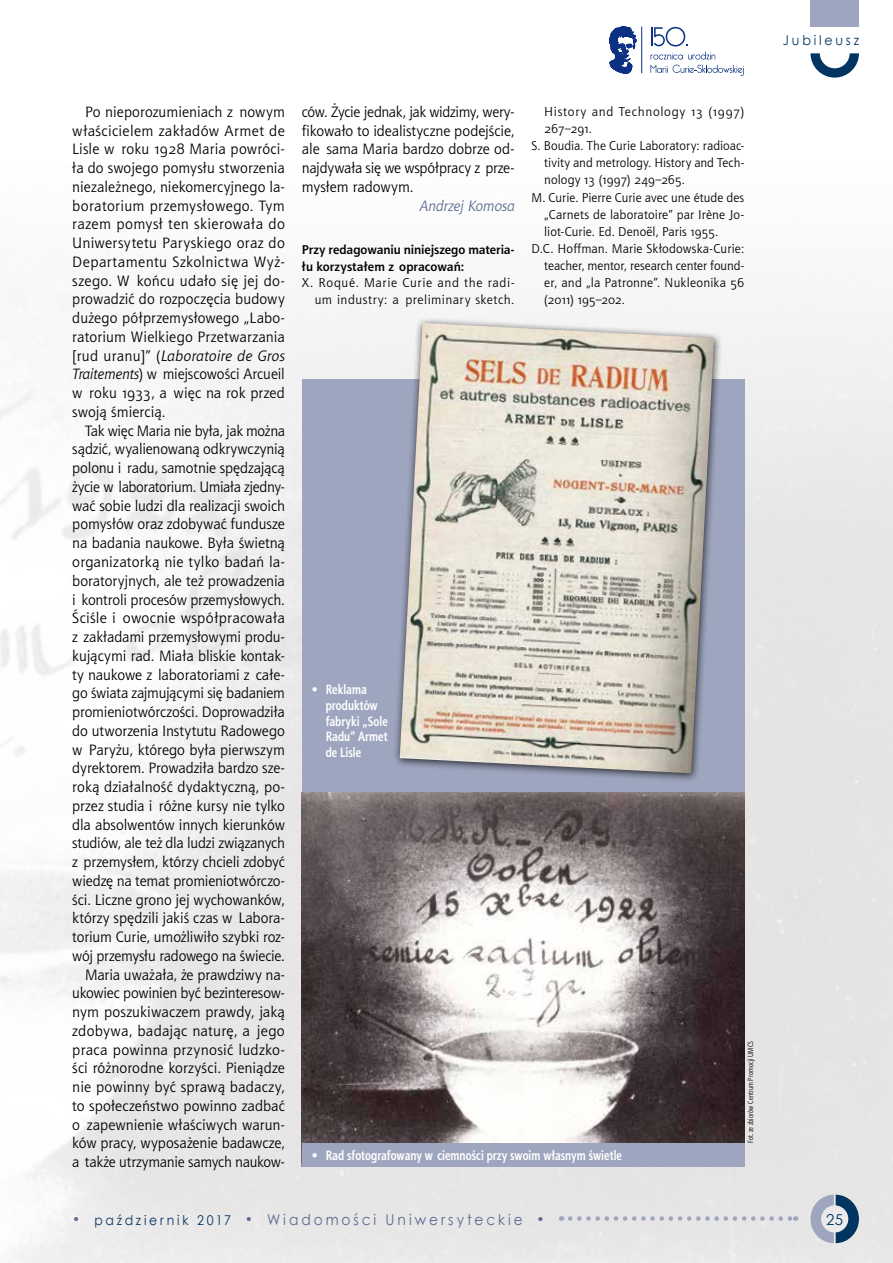
<style>
.page{position:relative;width:893px;height:1263px;background:#fff}
.page>*{position:absolute;margin:0;border:0;box-sizing:border-box;transform-origin:0 0}
.t1{font:15px/18.8px "Aerton EFN";letter-spacing:-.005em;color:#000;text-align:justify}
.t2{font:15px "Century Gothic";letter-spacing:.215em;color:#5b6a90;scale:.92 1}
.t3{font:italic 15px "Aerton EFN";letter-spacing:-.005em;color:#5b6a90}
.t4{font:15px "Century Gothic";color:#003461}
.t5{font:700 13.5px/15.8px "Aerton Cnd EFN";letter-spacing:.005em;color:#fff}
.t6{font:13.5px "Century Gothic";letter-spacing:.22em;color:#003461;scale:.94 1}
.t7{font:12.75px "Aerton EFN";letter-spacing:.01em;color:#000}
.t8{font:12.75px/16.5px "Aerton EFN";letter-spacing:.045em;color:#000;text-align:right}
.t9{font:700 12.75px/16.5px "Aerton EFN";color:#000}
.t10{font:12.75px "Aerton EFN";letter-spacing:.05em;color:#000}
.t11{font:12.75px "Aerton EFN";letter-spacing:-.015em;color:#000}
.t12{font:7.5px "Aerton Cnd EFN";letter-spacing:.015em;color:#000}
.s1{font-style:italic}
.s2{font-family:"Aerton EFN"}
.s3{font-size:13.5px}
.s4{font-size:13.5px;color:#003461}
</style>
<div class="page">
<svg style="left:650px;top:27px;width:94px;height:49px"></svg>
<svg style="left:609px;top:27px;width:27px;height:47px"></svg>
<hr style="left:641px;top:27px;width:1px;height:46px;background:#0c3183">
<img style="left:0;top:301px;width:893px;height:962px">
<svg style="left:570px;top:1216px;width:226px;height:5px"></svg>
<svg style="left:810px;top:1195px;width:49px;height:48px;background:#8094ab"></svg>
<div style="left:810px;top:0;width:49px;height:27px;background:#9ea5be"></div>
<svg style="left:810px;top:53px;width:49px;height:25px"></svg>
<div style="left:820px;top:38px;width:30px;height:30px;background:#fff;border-radius:50%"></div>
<img style="left:821px;top:1205px;width:27px;height:27px">
<img style="left:302px;top:792px;width:442px;height:351px">
<div style="left:302px;top:1143px;width:442px;height:24px;background:#9ea5be"></div>
<div style="left:302px;top:379px;width:442px;height:413px;background:#9ea5be"></div>
<div style="left:393px;top:317px;width:330px;height:466px;background:#000;opacity:.75"></div>
<img style="left:400px;top:323px;width:314px;height:450px">
<p class="t1" style="left:72px;top:102px;width:214px;text-indent:13px">Po nieporozumieniach z nowym właścicielem zakładów Armet de Lisle w roku 1928 Maria powróci&shy;ła do swojego pomysłu stworzenia niezależnego, niekomercyjnego la&shy;boratorium przemysłowego. Tym razem pomysł ten skierowała do Uniwersytetu Paryskiego oraz do Departamentu Szkolnictwa Wyż&shy;szego. W końcu udało się jej do&shy;prowadzić do rozpoczęcia budowy dużego półprzemysłowego „Labo&shy;ratorium Wielkiego Przetwarzania [rud uranu]” (<span class="s1">Laboratoire de Gros Traitements</span>) w miejscowości Arcueil w roku 1933, a więc na rok przed swoją śmiercią.</p>
<p class="t1" style="left:72px;top:421px;width:214px;text-align:right">Tak więc Maria nie była, jak można sądzić, wyalienowaną odkrywczynią polonu i radu, samotnie spędzającą życie w laboratorium. Umiała zjedny&shy;wać sobie ludzi dla realizacji swoich pomysłów oraz zdobywać fundusze na badania naukowe. Była świetną organizatorką nie tylko badań la&shy;boratoryjnych, ale też prowadzenia i kontroli procesów przemysłowych.<br>Ściśle i owocnie współpracowała z zakładami przemysłowymi produ&shy;kującymi rad. Miała bliskie kontak&shy;ty naukowe z laboratoriami z całe&shy;go świata zajmującymi się badaniem promieniotwórczości. Doprowadziła do utworzenia Instytutu Radowego w Paryżu, którego była pierwszym dyrektorem. Prowadziła bardzo sze&shy;roką działalność dydaktyczną, po&shy;przez studia i różne kursy nie tylko dla absolwentów innych kierunków studiów, ale też dla ludzi związanych z przemysłem, którzy chcieli zdobyć wiedzę na temat promieniotwórczo&shy;ści. Liczne grono jej wychowanków, którzy spędzili jakiś czas w Labora&shy;torium Curie, umożliwiło szybki roz&shy;wój przemysłu radowego na świecie.<br>Maria uważała, że prawdziwy na&shy;ukowiec powinien być bezinteresow&shy;nym poszukiwaczem prawdy, jaką zdobywa, badając naturę, a jego praca powinna przynosić ludzko&shy;ści różnorodne korzyści. Pieniądze nie powinny być sprawą badaczy, to społeczeństwo powinno zadbać o zapewnienie właściwych warun&shy;ków pracy, wyposażenie badawcze, a także utrzymanie samych naukow-</p>
<p class="t1" style="left:302px;top:102px;width:214px">ców. Życie jednak, jak widzimy, wery&shy;fikowało to idealistyczne podejście, ale sama Maria bardzo dobrze od&shy;najdywała się we współpracy z prze&shy;mysłem radowym.</p>
<p class="t3" style="left:419px;top:197px;width:97px">Andrzej Komosa</p>
<p class="t9" style="left:302px;top:242px;width:214px">Przy redagowaniu niniejszego materia&shy;łu korzystałem z opracowań:</p>
<p class="t8" style="left:302px;top:275px;width:214px">X. Roqué. Marie Curie and the radi&shy;um industry: a preliminary sketch.</p>
<p class="t10" style="left:544px;top:104px;width:201px">History and Technology 13 (1997)</p>
<p class="t7" style="left:544px;top:121px;width:49px">267–291.</p>
<p class="t7" style="left:531px;top:138px;width:214px">S. Boudia. The Curie Laboratory: radioac-</p>
<p class="t7" style="left:544px;top:156px;width:201px">tivity and metrology. History and Tech-</p>
<p class="t7" style="left:544px;top:173px;width:142px">nology 13 (1997) 249–265.</p>
<p class="t7" style="left:531px;top:190px;width:214px">M. Curie. Pierre Curie avec une étude des</p>
<p class="t7" style="left:544px;top:207px;width:201px">„Carnets de laboratoire” par Irène Jo-</p>
<p class="t7" style="left:544px;top:224px;width:176px">liot-Curie. Ed. Denoël, Paris 1955.</p>
<p class="t7" style="left:531px;top:241px;width:214px">D.C. Hoffman. Marie Skłodowska-Curie:</p>
<p class="t7" style="left:544px;top:258px;width:201px">teacher, mentor, research center found-</p>
<p class="t7" style="left:544px;top:276px;width:201px">er, and „la Patronne”. Nukleonika 56</p>
<p class="t11" style="left:544px;top:293px;width:82px">(2011) 195–202.</p>
<p class="t5" style="left:326px;top:681px;width:64px;text-indent:-15px"><span class="s2">•</span> Reklama produktów fabryki „Sole<br>Radu” Armet de Lisle</p>
<p class="t12" style="left:746px;top:1143px;width:104px;rotate:-90deg">Fot. ze zbiorów Centrum Promocji UMCS</p>
<p class="t5" style="left:310px;top:1147px;width:313px"><span class="s2">•</span> Rad sfotografowany w ciemności przy swoim własnym świetle</p>
<p class="t2" style="left:72px;top:1208px;width:515px"><span class="s3">•</span> <span class="s4">październik 2017</span> <span class="s3">•</span> Wiadomości Uniwersyteckie <span class="s3">•</span></p>
<p class="t6" style="left:783px;top:31px;width:83px">Jubileusz</p>
<p class="t4" style="left:826px;top:1209px;width:19px">25</p>
</div>
